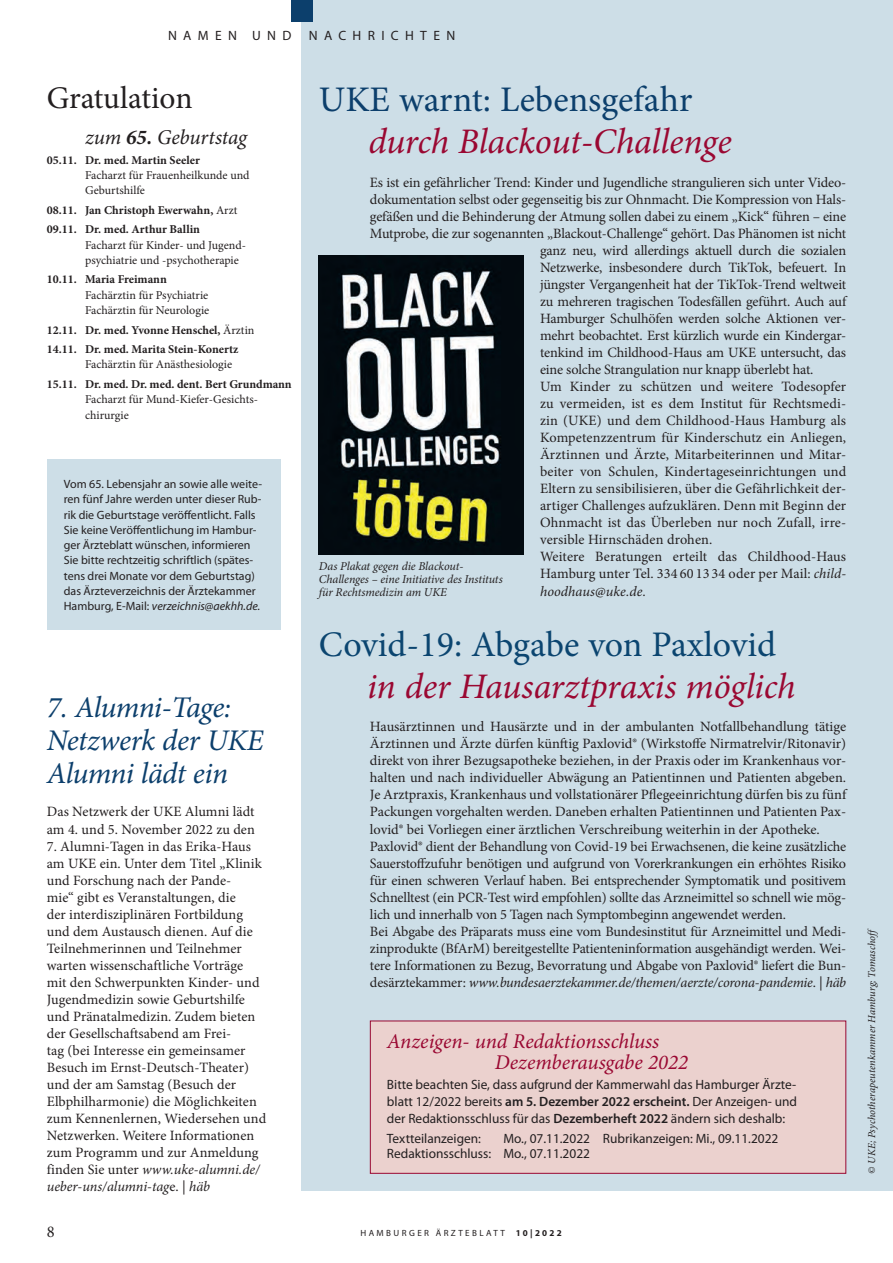
<style>
.page{position:relative;width:893px;height:1263px;background:#fff}
.page>*{position:absolute;margin:0;border:0;box-sizing:border-box;transform-origin:0 0}
.t1{font:36px/42px "Minion Pro";color:#0b4570}
.t2{font:italic 36px/42px "Minion Pro";letter-spacing:-.01em;color:#9a0832}
.t3{font:31.5px "Minion Pro";letter-spacing:-.005em;color:#231f20}
.t4{font:italic 30px/33px "Minion Pro";letter-spacing:-.025em;color:#0c3f6c}
.t5{font:italic 21px/21px "Minion Pro";letter-spacing:-.005em;color:#9a0832}
.t6{font:italic 21px "Minion Pro";letter-spacing:-.01em;color:#231f20}
.t7{font:16.5px "Minion Pro";color:#231f20}
.t8{font:14.25px/17px "Minion Pro";letter-spacing:-.005em;color:#231f20}
.t9{font:italic 14.25px "Minion Pro";letter-spacing:.005em;color:#231f20}
.t10{font:13.5px/17px "Myriad Pro";color:#231f20;text-align:justify}
.t11{font:13.5px "Myriad Pro";letter-spacing:.47em;color:#231f20}
.t12{font:12px/15.3px "Myriad Pro";color:#231f20}
.t13{font:12px/15.3px "Minion Pro";color:#231f20}
.t14{font:700 12px/19.5px "Minion Pro";color:#231f20}
.t15{font:italic 12px/12.8px "Minion Pro";letter-spacing:-.005em;color:#231f20}
.t16{font:italic 10.5px "Minion Pro";color:#231f20}
.t17{font:9px "Myriad Pro";letter-spacing:.27em;color:#231f20}
.s1{font-weight:700}
.s2{font-weight:400}
.s3{font-style:italic}
.s4{font-style:normal;color:#0c3f6c}
.s5{font-style:italic;color:#9a0832}
.s6{font-weight:600}
</style>
<div class="page">
<div style="left:302px;top:0;width:591px;height:1191px;background:#cddee7"></div>
<img style="left:319px;top:255px;width:204px;height:300px">
<div style="left:291px;top:0;width:22px;height:21px;background:#0c3f6c"></div>
<div style="left:370px;top:1020px;width:476px;height:154px;background:#ebd1ce;border:1px solid #9a0832"></div>
<div style="left:47px;top:459px;width:234px;height:170px;background:#cddee7"></div>
<p class="t11" style="left:168px;top:27px;width:125px">NAMEN UND</p>
<p class="t11" style="left:309px;top:27px;width:148px">NACHRICHTEN</p>
<p class="t3" style="left:47px;top:77px;width:147px">Gratulation</p>
<p class="t6" style="left:85px;top:123px;width:163px">zum <span class="s1">65.</span> Geburtstag</p>
<p class="t13" style="left:85px;top:152px;width:166px;text-indent:-38px"><span class="s1">05.11. Dr. med. Martin Seeler<br></span>Facharzt für Frauenheilkunde und<br>Geburtshilfe</p>
<p class="t14" style="left:47px;top:200px;width:192px">08.11. Jan Christoph Ewerwahn, <span class="s2">Arzt<br></span>09.11. Dr. med. Arthur Ballin</p>
<p class="t13" style="left:85px;top:237px;width:162px">Facharzt für Kinder- und Jugend&shy;psychiatrie und -psychotherapie</p>
<p class="t13" style="left:85px;top:272px;width:126px;text-indent:-38px"><span class="s1">10.11. Maria Freimann<br></span>Fachärztin für Psychiatrie<br>Fachärztin für Neurologie</p>
<p class="t14" style="left:47px;top:320px;width:209px">12.11. Dr. med. Yvonne Henschel, <span class="s2">Ärztin<br></span>14.11. Dr. med. Marita Stein-Konertz</p>
<p class="t14" style="left:47px;top:355px;width:246px;text-indent:38px"><span class="s2">Fachärztin für Anästhesiologie<br></span>15.11. Dr. med. Dr. med. dent. Bert Grundmann</p>
<p class="t13" style="left:85px;top:392px;width:174px">Facharzt für Mund-Kiefer-Gesichts&shy;chirurgie</p>
<p class="t12" style="left:64px;top:476px;width:200px">Vom 65. Lebensjahr an sowie alle weite&shy;ren fünf Jahre werden unter dieser Rub&shy;rik die Geburtstage veröffentlicht. Falls Sie keine Veröffentlichung im Hambur&shy;ger Ärzteblatt wünschen, informieren Sie bitte rechtzeitig schriftlich (spätes&shy;tens drei Monate vor dem Geburtstag) das Ärzteverzeichnis der Ärztekammer Hamburg, E-Mail: <span class="s3">verzeichnis@aekhh.de.</span></p>
<p class="t4" style="left:47px;top:691px;width:218px">7. Alumni-Tage:<br>Netzwerk der UKE<br>Alumni lädt ein</p>
<p class="t8" style="left:47px;top:803px;width:210px">Das Netzwerk der UKE Alumni lädt am 4. und 5. November 2022 zu den</p>
<p class="t8" style="left:47px;top:837px;width:221px">7. Alumni-Tagen in das Erika-Haus am UKE ein. Unter dem Titel „Klinik und Forschung nach der Pande-<br>mie“ gibt es Veranstaltungen, die<br>der interdisziplinären Fortbildung und dem Austausch dienen. Auf die Teilnehmerinnen und Teilnehmer warten wissenschaftliche Vorträge mit den Schwerpunkten Kinder- und Jugendmedizin sowie Geburtshilfe und Pränatalmedizin. Zudem bieten der Gesellschaftsabend am Frei-<br>tag (bei Interesse ein gemeinsamer Besuch im Ernst-Deutsch-Theater) und der am Samstag (Besuch der Elbphilharmonie) die Möglichkeiten zum Kennenlernen, Wiedersehen und Netzwerken. Weitere Informationen zum Programm und zur Anmeldung finden Sie unter <span class="s3">www.uke-alumni.de/ ueber-uns/alumni-tag</span>e. | <span class="s3">häb</span></p>
<p class="t2" style="left:368px;top:78px;width:365px;text-indent:-49px"><span class="s4">UKE warnt: Lebensgefahr </span>durch Blackout-Challenge</p>
<p class="t8" style="left:370px;top:174px;width:478px">Es ist ein gefährlicher Trend: Kinder und Jugendliche strangulieren sich unter Video-</p>
<p class="t8" style="left:370px;top:191px;width:478px">dokumentation selbst oder gegenseitig bis zur Ohnmacht. Die Kompression von Hals-</p>
<p class="t8" style="left:370px;top:208px;width:478px">gefäßen und die Behinderung der Atmung sollen dabei zu einem „Kick“ führen – eine</p>
<p class="t8" style="left:370px;top:225px;width:478px">Mutprobe, die zur sogenannten „Blackout-Challenge“ gehört. Das Phänomen ist nicht</p>
<p class="t8" style="left:540px;top:242px;width:308px">ganz neu, wird allerdings aktuell durch die sozialen</p>
<p class="t8" style="left:540px;top:259px;width:308px">Netzwerke, insbesondere durch TikTok, befeuert. In</p>
<p class="t8" style="left:540px;top:276px;width:308px">jüngster Vergangenheit hat der TikTok-Trend weltweit</p>
<p class="t8" style="left:540px;top:293px;width:308px">zu mehreren tragischen Todesfällen geführt. Auch auf</p>
<p class="t8" style="left:540px;top:310px;width:308px">Hamburger Schulhöfen werden solche Aktionen ver-</p>
<p class="t8" style="left:540px;top:327px;width:308px">mehrt beobachtet. Erst kürzlich wurde ein Kindergar-</p>
<p class="t8" style="left:540px;top:344px;width:308px">tenkind im Childhood-Haus am UKE untersucht, das</p>
<p class="t8" style="left:540px;top:361px;width:275px">eine solche Strangulation nur knapp überlebt hat.</p>
<p class="t8" style="left:540px;top:378px;width:308px">Um Kinder zu schützen und weitere Todesopfer</p>
<p class="t8" style="left:540px;top:395px;width:308px">zu vermeiden, ist es dem Institut für Rechtsmedi-</p>
<p class="t8" style="left:540px;top:412px;width:308px">zin (UKE) und dem Childhood-Haus Hamburg als</p>
<p class="t8" style="left:540px;top:429px;width:308px">Kompetenzzentrum für Kinderschutz ein Anliegen,</p>
<p class="t8" style="left:540px;top:446px;width:308px">Ärztinnen und Ärzte, Mitarbeiterinnen und Mitar-</p>
<p class="t8" style="left:540px;top:463px;width:308px">beiter von Schulen, Kindertageseinrichtungen und</p>
<p class="t8" style="left:540px;top:480px;width:308px">Eltern zu sensibilisieren, über die Gefährlichkeit der-</p>
<p class="t8" style="left:540px;top:497px;width:308px">artiger Challenges aufzuklären. Denn mit Beginn der</p>
<p class="t8" style="left:540px;top:514px;width:308px">Ohnmacht ist das Überleben nur noch Zufall, irre-</p>
<p class="t8" style="left:540px;top:531px;width:174px">versible Hirnschäden drohen.</p>
<p class="t8" style="left:540px;top:548px;width:308px">Weitere Beratungen erteilt das Childhood-Haus</p>
<p class="t8" style="left:540px;top:565px;width:308px">Hamburg unter Tel. 334 60 13 34 oder per Mail: <span class="s3">child-</span></p>
<p class="t9" style="left:540px;top:581px;width:108px">hoodhaus@uke.de.</p>
<p class="t15" style="left:319px;top:560px;width:185px">Das Plakat gegen die Blackout-<br>Challenges – eine Initiative des Instituts für Rechtsmedizin am UKE</p>
<p class="t1" style="left:367px;top:623px;width:430px;text-indent:-48px">Covid-19: Abgabe von Paxlovid <span class="s5">in der Hausarztpraxis möglich</span></p>
<p class="t8" style="left:370px;top:718px;width:478px">Hausärztinnen und Hausärzte und in der ambulanten Notfallbehandlung tätige Ärztinnen und Ärzte dürfen künftig Paxlovid® (Wirkstoffe Nirmatrelvir/Ritonavir) direkt von ihrer Bezugsapotheke beziehen, in der Praxis oder im Krankenhaus vor&shy;halten und nach individueller Abwägung an Patientinnen und Patienten abgeben.<br>Je Arztpraxis, Krankenhaus und vollstationärer Pflegeeinrichtung dürfen bis zu fünf Packungen vorgehalten werden. Daneben erhalten Patientinnen und Patienten Pax&shy;lovid® bei Vorliegen einer ärztlichen Verschreibung weiterhin in der Apotheke.<br>Paxlovid® dient der Behandlung von Covid-19 bei Erwachsenen, die keine zusätzliche Sauerstoffzufuhr benötigen und aufgrund von Vorerkrankungen ein erhöhtes Risiko für einen schweren Verlauf haben. Bei entsprechender Symptomatik und positivem Schnelltest (ein PCR-Test wird empfohlen) sollte das Arzneimittel so schnell wie mög&shy;lich und innerhalb von 5 Tagen nach Symptombeginn angewendet werden.<br>Bei Abgabe des Präparats muss eine vom Bundesinstitut für Arzneimittel und Medi&shy;zinprodukte (BfArM) bereitgestellte Patienteninformation ausgehändigt werden. Wei&shy;tere Informationen zu Bezug, Bevorratung und Abgabe von Paxlovid® liefert die Bun&shy;desärztekammer: <span class="s3">www.bundesaerztekammer.de/themen/aerzte/corona-pandemie</span>. | <span class="s3">häb</span></p>
<p class="t5" style="left:495px;top:1031px;width:195px;text-indent:-108px">Anzeigen- und Redaktionsschluss<br>Dezemberausgabe 2022</p>
<p class="t10" style="left:387px;top:1075px;width:412px">Bitte beachten Sie, dass aufgrund der Kammerwahl das Hamburger Ärzte&shy;blatt 12/2022 bereits <span class="s6">am 5. Dezember 2022 erscheint.</span> Der Anzeigen- und der Redaktionsschluss für das <span class="s6">Dezemberheft 2022</span> ändern sich deshalb:</p>
<p class="t10" style="left:387px;top:1129px;width:96px">Textteilanzeigen:</p>
<p class="t10" style="left:387px;top:1130px;width:393px;line-height:15.8px;text-indent:117px">Mo., 07.11.2022 Rubrikanzeigen: Mi., 09.11.2022<br>Redaktionsschluss: Mo., 07.11.2022</p>
<p class="t7" style="left:47px;top:1220px;width:9px">8</p>
<p class="t17" style="left:360px;top:1227px;width:203px">HAMBURGER ÄRZTEBLATT <span class="s1">10|2022</span></p>
<p class="t16" style="left:865px;top:1174px;width:248px;rotate:-90deg">© UKE; Psychotherapeutenkammer Hamburg; Tomaschoff</p>
</div>
